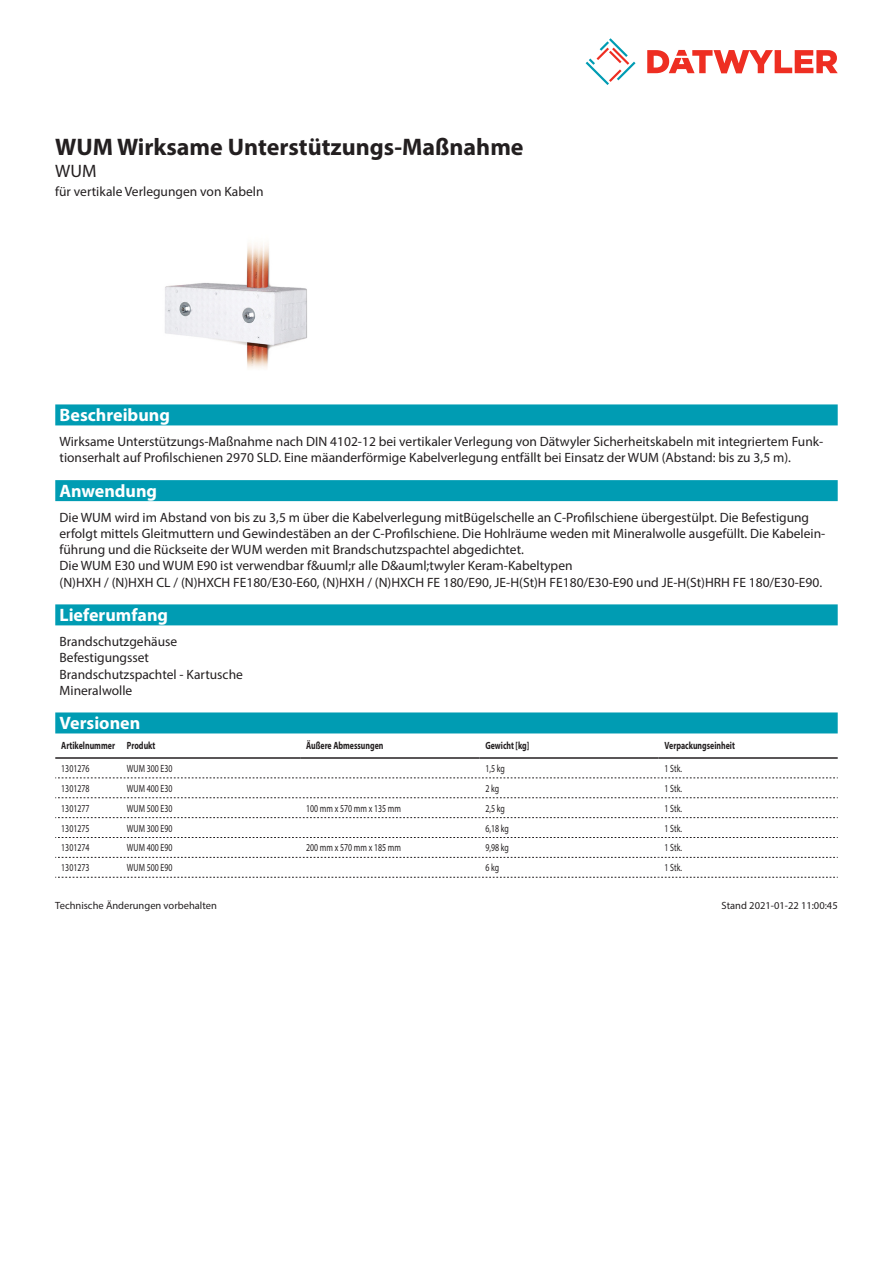
<style>
.page{position:relative;width:893px;height:1263px;background:#fff}
.page>*{position:absolute;margin:0;border:0;box-sizing:border-box;transform-origin:0 0}
.Product_Head{font:700 24px "Myriad Pro";color:#231f20}
.Standard_Head_Proper{font:700 18px "Myriad Pro";color:#fff}
.SubHead{font:18px "Myriad Pro";color:#231f20}
.Standard_text{font:13.5px/16.2px "Myriad Pro";color:#231f20}
.myriadlight{font:10.5px "Myriad Pro";color:#231f20;scale:.75 1}
.myriadbold{font:700 10.5px "Myriad Pro";color:#231f20;scale:.75 1}
.Footnote{font:10.5px "Myriad Pro";color:#231f20}
</style>
<div class="page">
<svg style="left:586px;top:38px;width:49px;height:47px"></svg>
<svg style="left:647px;top:50px;width:191px;height:23px"></svg>
<img style="left:165px;top:243px;width:142px;height:125px">
<div style="left:55px;top:712px;width:783px;height:21px;background:#009cb3"></div>
<hr style="left:55px;top:757px;width:66px;height:2px;background:#231f20">
<hr style="left:121px;top:757px;width:179px;height:2px;background:#231f20">
<hr style="left:300px;top:757px;width:179px;height:2px;background:#231f20">
<hr style="left:479px;top:757px;width:179px;height:2px;background:#231f20">
<hr style="left:658px;top:757px;width:180px;height:2px;background:#231f20">
<svg style="left:55px;top:778px;width:783px;height:1px"></svg>
<svg style="left:55px;top:797px;width:783px;height:1px"></svg>
<svg style="left:55px;top:817px;width:783px;height:1px"></svg>
<svg style="left:55px;top:837px;width:783px;height:1px"></svg>
<svg style="left:55px;top:857px;width:783px;height:1px"></svg>
<svg style="left:55px;top:877px;width:783px;height:1px"></svg>
<div style="left:55px;top:404px;width:783px;height:21px;background:#009cb3"></div>
<div style="left:55px;top:604px;width:783px;height:21px;background:#009cb3"></div>
<div style="left:55px;top:480px;width:783px;height:21px;background:#009cb3"></div>
<p class="Product_Head" style="left:55px;top:131px;width:470px">WUM Wirksame Unterstützungs-Maßnahme</p>
<p class="SubHead" style="left:55px;top:160px;width:43px">WUM</p>
<p class="Standard_text" style="left:55px;top:183px;width:210px">für vertikale Verlegungen von Kabeln</p>
<p class="Standard_Head_Proper" style="left:60px;top:404px;width:112px">Beschreibung</p>
<p class="Standard_text" style="left:60px;top:433px;width:765px">Wirksame Unterstützungs-Maßnahme nach DIN 4102-12 bei vertikaler Verlegung von Dätwyler Sicherheitskabeln mit integriertem Funk&shy;tionserhalt auf Profilschienen 2970 SLD. Eine mäanderförmige Kabelverlegung entfällt bei Einsatz der WUM (Abstand: bis zu 3,5 m).</p>
<p class="Standard_Head_Proper" style="left:60px;top:479px;width:99px">Anwendung</p>
<p class="Standard_text" style="left:60px;top:509px;width:767px">Die WUM wird im Abstand von bis zu 3,5 m über die Kabelverlegung mitBügelschelle an C-Profilschiene übergestülpt. Die Befestigung erfolgt mittels Gleitmuttern und Gewindestäben an der C-Profilschiene. Die Hohlräume weden mit Mineralwolle ausgefüllt. Die Kabelein&shy;führung und die Rückseite der WUM werden mit Brandschutzspachtel abgedichtet.<br>Die WUM E30 und WUM E90 ist verwendbar f&amp;uuml;r alle D&amp;auml;twyler Keram-Kabeltypen<br>(N)HXH / (N)HXH CL / (N)HXCH FE180/E30-E60, (N)HXH / (N)HXCH FE 180/E90, JE-H(St)H FE180/E30-E90 und JE-H(St)HRH FE 180/E30-E90.</p>
<p class="Standard_Head_Proper" style="left:60px;top:604px;width:110px">Lieferumfang</p>
<p class="Standard_text" style="left:60px;top:633px;width:185px">Brandschutzgehäuse<br>Befestigungsset<br>Brandschutzspachtel - Kartusche<br>Mineralwolle</p>
<p class="Standard_Head_Proper" style="left:60px;top:712px;width:82px">Versionen</p>
<p class="myriadbold" style="left:61px;top:739px;width:73px">Artikelnummer</p>
<p class="myriadbold" style="left:127px;top:739px;width:39px">Produkt</p>
<p class="myriadbold" style="left:306px;top:739px;width:105px">Äußere Abmessungen</p>
<p class="myriadbold" style="left:485px;top:739px;width:60px">Gewicht [kg]</p>
<p class="myriadbold" style="left:664px;top:739px;width:95px">Verpackungseinheit</p>
<p class="myriadlight" style="left:61px;top:762px;width:39px">1301276</p>
<p class="myriadlight" style="left:127px;top:762px;width:62px">WUM 300 E30</p>
<p class="myriadlight" style="left:485px;top:762px;width:27px">1,5 kg</p>
<p class="myriadlight" style="left:664px;top:762px;width:25px">1 Stk.</p>
<p class="myriadlight" style="left:61px;top:782px;width:39px">1301278</p>
<p class="myriadlight" style="left:127px;top:782px;width:62px">WUM 400 E30</p>
<p class="myriadlight" style="left:485px;top:782px;width:20px">2 kg</p>
<p class="myriadlight" style="left:664px;top:782px;width:25px">1 Stk.</p>
<p class="myriadlight" style="left:61px;top:802px;width:39px">1301277</p>
<p class="myriadlight" style="left:127px;top:802px;width:62px">WUM 500 E30</p>
<p class="myriadlight" style="left:306px;top:802px;width:128px">100 mm x 570 mm x 135 mm</p>
<p class="myriadlight" style="left:485px;top:802px;width:27px">2,5 kg</p>
<p class="myriadlight" style="left:664px;top:802px;width:25px">1 Stk.</p>
<p class="myriadlight" style="left:61px;top:821px;width:39px">1301275</p>
<p class="myriadlight" style="left:127px;top:821px;width:62px">WUM 300 E90</p>
<p class="myriadlight" style="left:485px;top:821px;width:33px">6,18 kg</p>
<p class="myriadlight" style="left:664px;top:821px;width:25px">1 Stk.</p>
<p class="myriadlight" style="left:61px;top:841px;width:39px">1301274</p>
<p class="myriadlight" style="left:127px;top:841px;width:62px">WUM 400 E90</p>
<p class="myriadlight" style="left:306px;top:841px;width:128px">200 mm x 570 mm x 185 mm</p>
<p class="myriadlight" style="left:485px;top:841px;width:33px">9,98 kg</p>
<p class="myriadlight" style="left:664px;top:841px;width:25px">1 Stk.</p>
<p class="myriadlight" style="left:61px;top:861px;width:39px">1301273</p>
<p class="myriadlight" style="left:127px;top:861px;width:62px">WUM 500 E90</p>
<p class="myriadlight" style="left:485px;top:861px;width:20px">6 kg</p>
<p class="myriadlight" style="left:664px;top:861px;width:25px">1 Stk.</p>
<p class="Footnote" style="left:55px;top:899px;width:163px">Technische Änderungen vorbehalten</p>
<p class="Footnote" style="left:722px;top:899px;width:118px">Stand 2021-01-22 11:00:45</p>
</div>
